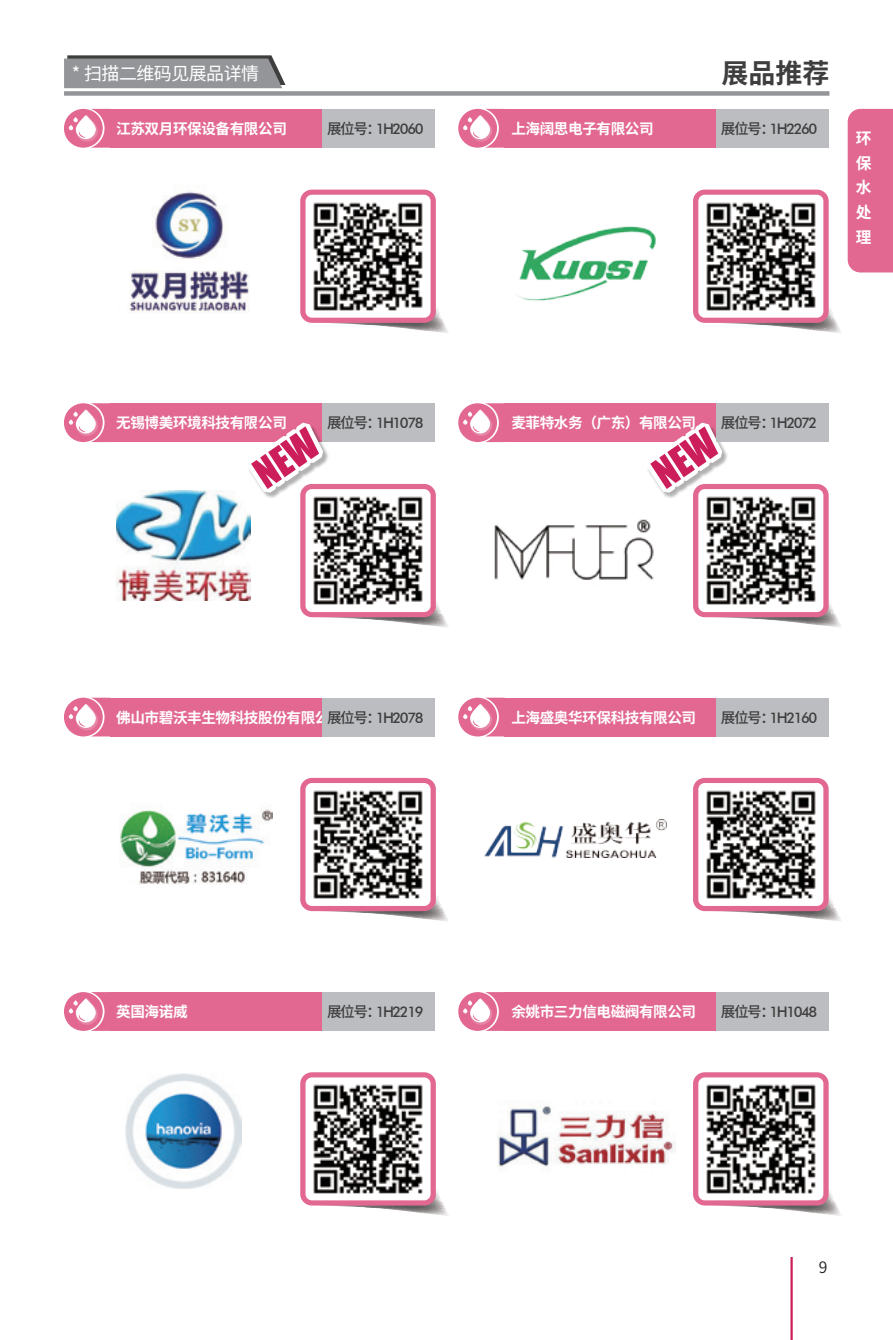
<style>
.page{position:relative;width:893px;height:1340px;background:#fff}
.page>*{position:absolute;margin:0;border:0;box-sizing:border-box;transform-origin:0 0}
.t1{font:700 27px "Source Han Sans CN";color:#3e3e3f}
.t2{font:18px "Source Han Sans CN";letter-spacing:-.03em;color:#fff}
.t3{font:700 15.75px/24.8px "Source Han Sans CN";color:#fff;text-align:justify}
.t4{font:15.75px "Source Han Sans CN";color:#231f20}
.t5{font:700 14.62px "Source Han Sans CN";letter-spacing:-.03em;color:#fff}
.t6{font:500 14.62px "Futura BT";letter-spacing:-.1em;color:#3e3e3f}
.s1{font-family:"Source Han Sans CN"}
</style>
<div class="page">
<div style="left:64px;top:91px;width:765px;height:5px;background:#939598"></div>
<div style="left:848px;top:109px;width:45px;height:163px;background:#e26892"></div>
<hr style="left:790px;top:1256px;width:3px;height:83px;background:#cd1e5c">
<svg style="left:64px;top:55px;width:222px;height:33px;background:#8e9093"></svg>
<svg style="left:315px;top:603px;width:133px;height:25px"></svg>
<div style="left:300px;top:484px;width:136px;height:133px;background:#e26892;border-radius:12px"></div>
<div style="left:110px;top:109px;width:325px;height:39px;background:#e26892"></div>
<div style="left:504px;top:109px;width:325px;height:39px;background:#e26892"></div>
<div style="left:110px;top:697px;width:325px;height:39px;background:#e26892"></div>
<div style="left:504px;top:697px;width:325px;height:39px;background:#e26892"></div>
<div style="left:110px;top:403px;width:305px;height:39px;background:#e26892"></div>
<div style="left:504px;top:403px;width:314px;height:39px;background:#e26892"></div>
<div style="left:305px;top:489px;width:126px;height:123px;background:#fff;border-radius:6px"></div>
<img style="left:313px;top:496px;width:110px;height:109px">
<svg style="left:708px;top:603px;width:133px;height:25px"></svg>
<div style="left:693px;top:484px;width:136px;height:133px;background:#e26892;border-radius:12px"></div>
<div style="left:698px;top:489px;width:125px;height:123px;background:#fff;border-radius:6px"></div>
<img style="left:706px;top:496px;width:110px;height:109px">
<svg style="left:331px;top:308px;width:117px;height:25px"></svg>
<div style="left:300px;top:190px;width:136px;height:133px;background:#e26892;border-radius:12px"></div>
<div style="left:305px;top:195px;width:126px;height:123px;background:#fff;border-radius:6px"></div>
<img style="left:313px;top:202px;width:110px;height:109px">
<svg style="left:724px;top:308px;width:117px;height:25px"></svg>
<div style="left:693px;top:190px;width:136px;height:133px;background:#e26892;border-radius:12px"></div>
<div style="left:698px;top:195px;width:125px;height:123px;background:#fff;border-radius:6px"></div>
<img style="left:706px;top:202px;width:110px;height:109px">
<svg style="left:315px;top:896px;width:133px;height:25px"></svg>
<div style="left:300px;top:778px;width:136px;height:133px;background:#e26892;border-radius:12px"></div>
<div style="left:305px;top:783px;width:126px;height:123px;background:#fff;border-radius:6px"></div>
<img style="left:313px;top:790px;width:110px;height:109px">
<svg style="left:708px;top:896px;width:133px;height:25px"></svg>
<div style="left:693px;top:778px;width:136px;height:133px;background:#e26892;border-radius:12px"></div>
<div style="left:698px;top:783px;width:125px;height:123px;background:#fff;border-radius:6px"></div>
<img style="left:706px;top:790px;width:110px;height:109px">
<div style="left:64px;top:109px;width:39px;height:39px;background:#e26892;border-radius:50%"></div>
<svg style="left:69px;top:109px;width:41px;height:39px"></svg>
<div style="left:64px;top:697px;width:39px;height:39px;background:#e26892;border-radius:50%"></div>
<svg style="left:69px;top:697px;width:41px;height:39px"></svg>
<div style="left:64px;top:403px;width:39px;height:39px;background:#e26892;border-radius:50%"></div>
<svg style="left:69px;top:403px;width:41px;height:39px"></svg>
<div style="left:458px;top:109px;width:39px;height:39px;background:#e26892;border-radius:50%"></div>
<svg style="left:463px;top:109px;width:41px;height:39px"></svg>
<div style="left:458px;top:403px;width:39px;height:39px;background:#e26892;border-radius:50%"></div>
<svg style="left:463px;top:403px;width:41px;height:39px"></svg>
<svg style="left:458px;top:697px;width:39px;height:39px"></svg>
<svg style="left:463px;top:697px;width:42px;height:39px"></svg>
<div style="left:110px;top:992px;width:325px;height:38px;background:#e26892"></div>
<div style="left:504px;top:992px;width:325px;height:38px;background:#e26892"></div>
<svg style="left:315px;top:1191px;width:133px;height:25px"></svg>
<div style="left:300px;top:1072px;width:136px;height:133px;background:#e26892;border-radius:12px"></div>
<div style="left:305px;top:1077px;width:126px;height:123px;background:#fff;border-radius:6px"></div>
<img style="left:313px;top:1084px;width:110px;height:110px">
<svg style="left:708px;top:1191px;width:133px;height:25px"></svg>
<div style="left:693px;top:1072px;width:136px;height:133px;background:#e26892;border-radius:12px"></div>
<div style="left:698px;top:1077px;width:125px;height:123px;background:#fff;border-radius:6px"></div>
<img style="left:706px;top:1084px;width:110px;height:110px">
<div style="left:64px;top:992px;width:39px;height:38px;background:#e26892;border-radius:50%"></div>
<svg style="left:69px;top:992px;width:41px;height:38px"></svg>
<div style="left:458px;top:992px;width:39px;height:38px;background:#e26892;border-radius:50%"></div>
<svg style="left:463px;top:992px;width:41px;height:38px"></svg>
<img style="left:485px;top:819px;width:182px;height:38px">
<img style="left:129px;top:191px;width:120px;height:122px">
<img style="left:517px;top:226px;width:139px;height:75px">
<img style="left:117px;top:490px;width:133px;height:110px">
<img style="left:126px;top:1073px;width:115px;height:115px">
<img style="left:494px;top:525px;width:160px;height:55px">
<img style="left:119px;top:809px;width:153px;height:75px">
<svg style="left:224px;top:403px;width:158px;height:165px"></svg>
<svg style="left:624px;top:403px;width:157px;height:165px"></svg>
<img style="left:497px;top:1100px;width:178px;height:70px">
<div style="left:323px;top:109px;width:112px;height:39px;background:#bcbdc0"></div>
<div style="left:717px;top:109px;width:112px;height:39px;background:#bcbdc0"></div>
<div style="left:323px;top:403px;width:112px;height:39px;background:#bcbdc0"></div>
<div style="left:717px;top:403px;width:112px;height:39px;background:#bcbdc0"></div>
<div style="left:323px;top:697px;width:112px;height:39px;background:#bcbdc0"></div>
<div style="left:717px;top:697px;width:112px;height:39px;background:#bcbdc0"></div>
<div style="left:323px;top:992px;width:112px;height:38px;background:#bcbdc0"></div>
<div style="left:717px;top:992px;width:112px;height:38px;background:#bcbdc0"></div>
<h1 class="t1" style="left:721px;top:57px;width:109px">展品推荐</h1>
<p class="t2" style="left:72px;top:63px;width:189px">* 扫描二维码见展品详情</p>
<p class="t5" style="left:116px;top:120px;width:172px">江苏双月环保设备有限公司</p>
<p class="t5" style="left:511px;top:120px;width:144px">上海阔思电子有限公司</p>
<p class="t6" style="left:327px;top:120px;width:98px"><span class="s1">展位号：</span>1H2060</p>
<p class="t6" style="left:721px;top:120px;width:98px"><span class="s1">展位号：</span>1H2260</p>
<p class="t3" style="left:856px;top:126px;width:17px">环保水处理</p>
<p class="t5" style="left:116px;top:414px;width:172px">无锡博美环境科技有限公司</p>
<p class="t5" style="left:511px;top:414px;width:186px">麦菲特水务（广东）有限公司</p>
<p class="t6" style="left:327px;top:414px;width:98px"><span class="s1">展位号：</span>1H1078</p>
<p class="t6" style="left:721px;top:414px;width:98px"><span class="s1">展位号：</span>1H2072</p>
<p class="t5" style="left:116px;top:709px;width:229px">佛山市碧沃丰生物科技股份有限公司</p>
<p class="t5" style="left:511px;top:709px;width:186px">上海盛奥华环保科技有限公司</p>
<p class="t6" style="left:327px;top:708px;width:98px"><span class="s1">展位号：</span>1H2078</p>
<p class="t6" style="left:721px;top:708px;width:98px"><span class="s1">展位号：</span>1H2160</p>
<p class="t5" style="left:116px;top:1003px;width:73px">英国海诺威</p>
<p class="t5" style="left:511px;top:1003px;width:186px">余姚市三力信电磁阀有限公司</p>
<p class="t6" style="left:327px;top:1002px;width:98px"><span class="s1">展位号：</span>1H2219</p>
<p class="t6" style="left:721px;top:1002px;width:98px"><span class="s1">展位号：</span>1H1048</p>
<p class="t4" style="left:819px;top:1258px;width:10px">9</p>
</div>
